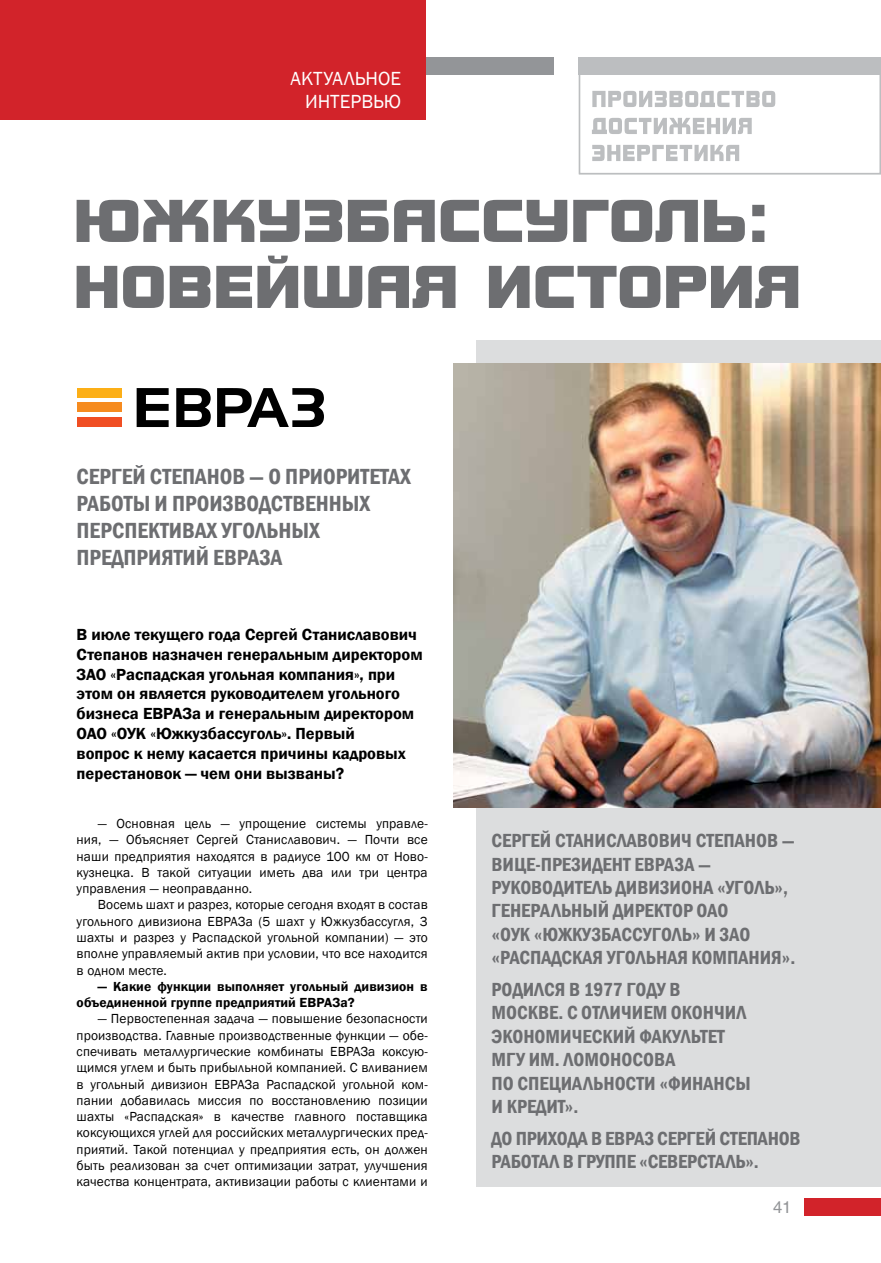
<style>
.page{position:relative;width:881px;height:1263px;background:#fff}
.page>*{position:absolute;margin:0;border:0;box-sizing:border-box;transform-origin:0 0}
.t1{font:600 condensed 22.5px/27px "Franklin Gothic";color:#6d6e71}
.t2{font:600 condensed 19.5px/23.4px "Franklin Gothic";color:#6d6e71}
.t3{font:19.5px/23.4px "Franklin Gothic";color:#fff;text-align:center}
.t4{font:600 16.5px/19.8px "Franklin Gothic";color:#000}
.t5{font:16.5px "Helios";color:#939598}
.t6{font:13.5px/16.4px "Franklin Gothic";letter-spacing:.01em;color:#000;text-align:justify}
.t7{font:600 13.5px/16.4px "Franklin Gothic";letter-spacing:.01em;color:#000}
</style>
<div class="page">
<div style="left:578px;top:57px;width:302px;height:117px;border:2px solid #bcbec0"></div>
<div style="left:329px;top:58px;width:224px;height:17px;background:#939598"></div>
<div style="left:578px;top:58px;width:302px;height:17px;background:#bcbec0"></div>
<div style="left:804px;top:1198px;width:76px;height:17px;background:#d2232a"></div>
<svg style="left:592px;top:145px;width:147px;height:16px"></svg>
<svg style="left:592px;top:118px;width:159px;height:16px"></svg>
<svg style="left:592px;top:91px;width:183px;height:16px"></svg>
<div style="left:476px;top:340px;width:404px;height:846px;background:#dcddde"></div>
<img style="left:453px;top:364px;width:427px;height:444px">
<div style="left:0;top:0;width:425px;height:119px;background:#d2232a"></div>
<svg style="left:77px;top:200px;width:687px;height:42px"></svg>
<svg style="left:77px;top:256px;width:720px;height:52px"></svg>
<div style="left:77px;top:417px;width:44px;height:10px;background:#f04e23"></div>
<div style="left:77px;top:388px;width:44px;height:10px;background:#fcaf17"></div>
<svg style="left:137px;top:388px;width:31px;height:39px"></svg>
<svg style="left:176px;top:388px;width:35px;height:39px"></svg>
<div style="left:77px;top:403px;width:44px;height:9px;background:#f68b1f"></div>
<svg style="left:217px;top:388px;width:107px;height:39px"></svg>
<h2 class="t3" style="left:290px;top:67px;width:112px">Актуальное и нтервью</h2>
<h1 class="t1" style="left:77px;top:463px;width:335px">Сергей Степанов — о п риоритетах работы и п роизводственных перспективах угольных<br>предп риятий ЕВРАЗ</h1>
<h1 class="t1" style="left:271px;top:544px;width:13px">а</h1>
<p class="t4" style="left:77px;top:625px;width:347px">В июле текущего года Сергей Станиславович Степанов назначен генеральным директором ЗАО «Распадская угольная компания», при этом он является руководителем угольного бизнеса ЕВРАЗа и генеральным директором ОАО</p>
<p class="t4" style="left:77px;top:724px;width:331px;text-indent:35px">«ОУК «Южкузбассуголь». Первый вопрос к нему касается причины кадровых перестановок — чем они вызваны?</p>
<p class="t6" style="left:77px;top:816px;width:352px;text-indent:21px">— Основная цель — упрощение системы управле&shy;ния, — Объясняет Сергей Станиславович. — Почти все наши предприятия находятся в радиусе 100 км от Н ово&shy;кузнецка. В</p>
<p class="t6" style="left:77px;top:864px;width:352px;text-indent:81px">такой ситуации иметь два или три центра управления — неоправданно.</p>
<p class="t6" style="left:77px;top:897px;width:352px;text-indent:21px">Восемь шахт и разрез, которые сегодня входят в состав угольного дивизиона ЕВРА</p>
<p class="t6" style="left:77px;top:913px;width:352px;text-indent:161px">За (5 шахт у Южкузбассугля, 3 шахты и разрез у Распадской угольной компании) — это вполне управляемый актив при условии, что все находится в одном месте.</p>
<p class="t7" style="left:77px;top:978px;width:352px;text-indent:21px">— Какие функции выполняет угольный дивизион в объединенной группе предприятий ЕВРАЗа?</p>
<p class="t6" style="left:77px;top:1011px;width:352px;text-indent:21px">— Первостепенная задача — повышение безопасности производства. Главные производственные функции — обе&shy;спечивать металлургические комбинаты ЕВРА</p>
<p class="t6" style="left:77px;top:1043px;width:352px;text-indent:284px">За коксую&shy;щимся углем и быть прибыльной компанией. С вливанием в угольный дивизион ЕВРА</p>
<p class="t6" style="left:77px;top:1076px;width:352px;text-indent:168px">За Распадской угольной ком&shy;пании добавилась миссия по восстановлению позиции шахты «Распадская» в качестве главного поставщика коксующихся углей для российских металлургических пред&shy;приятий. Такой потенциал у предприятия есть, он должен быть реализован за счет оптимизации затрат, улучшения качества концентрата, активизации работы с клиентами и</p>
<h2 class="t2" style="left:491px;top:829px;width:304px">Сергей Станиславович Степанов — вице-президент ЕВРАЗ</h2>
<h2 class="t2" style="left:491px;top:852px;width:305px;text-indent:193px">а— руководитель дивизиона «Уголь», генеральный директор ОАО<br>«ОУК «Южкузбассуголь» и ЗАО «Распадская угольная компания».</h2>
<h2 class="t2" style="left:491px;top:977px;width:260px">Родился в 1977 году в<br>Москве. С отличием окончил экономический факультет<br>МГУ им. Ломоносова<br>по специальности «Финансы и кредит».</h2>
<h2 class="t2" style="left:491px;top:1126px;width:120px">До п рихода в ЕВРАЗС</h2>
<h2 class="t2" style="left:491px;top:1126px;width:310px;text-indent:176px">ергей Степанов работал в групп е «Северсталь».</h2>
<p class="t5" style="left:772px;top:1197px;width:20px">41</p>
</div>
